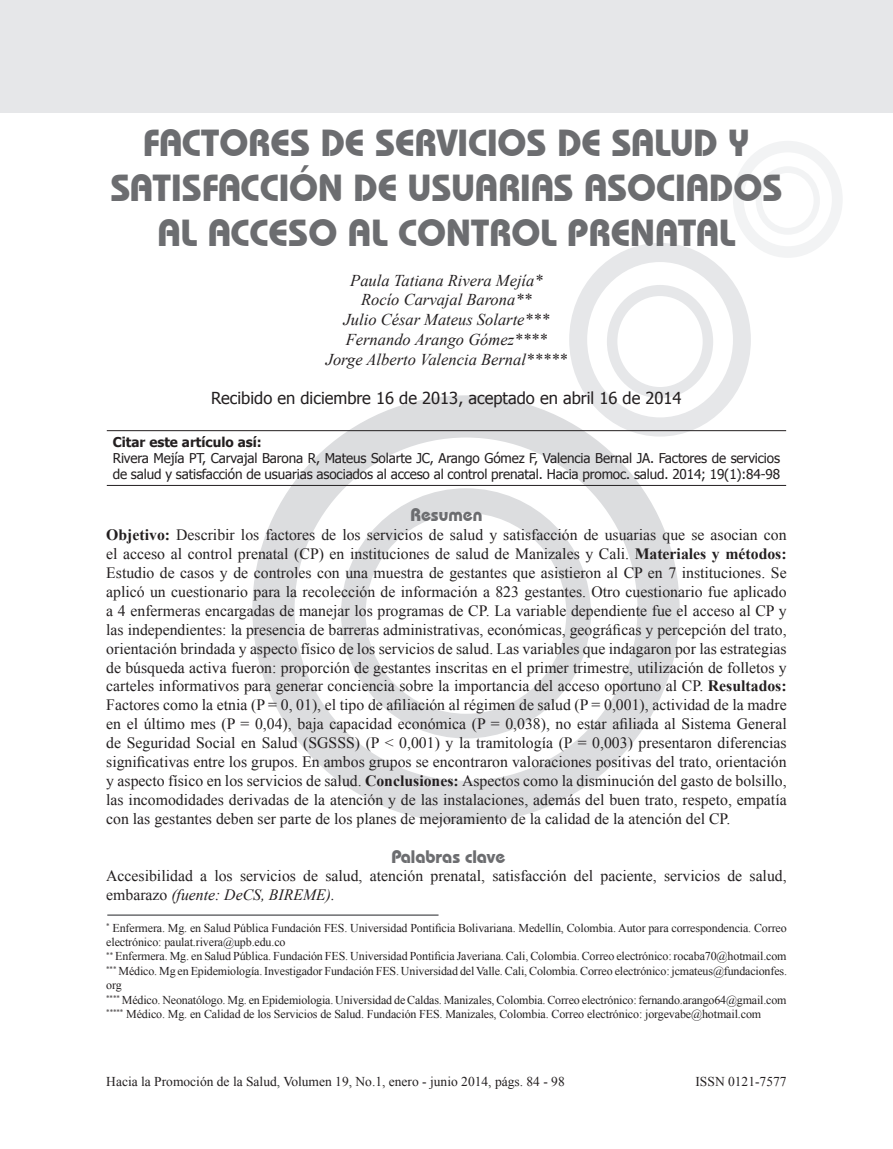
<style>
.page{position:relative;width:893px;height:1149px;background:#fff}
.page>*{position:absolute;margin:0;border:0;box-sizing:border-box;transform-origin:0 0}
.t1{font:700 37.5px/45px "Bauhaus IT Cby BT";color:#6c6d70;text-align:center}
.t2{font:700 18px "Bauhaus IT Cby BT";color:#6c6d70}
.t3{font:italic 16.5px/19.8px "Times New Roman";color:#231f20;text-align:center}
.t4{font:16.5px "Tahoma";color:#231f20}
.t5{font:15.75px/18.9px "Times New Roman";color:#231f20;text-align:justify}
.t6{font:13.5px/16.2px "Tahoma";letter-spacing:-.01em;color:#231f20}
.t7{font:13.5px "Times New Roman";color:#231f20}
.t8{font:700 13.5px "Tahoma";color:#231f20}
.t9{font:12px/14.4px "Times New Roman";letter-spacing:-.01em;color:#231f20}
.s1{font-weight:700}
.s2{font-style:italic}
</style>
<div class="page">
<div style="left:569px;top:243px;width:182px;height:193px;background:#e6e7e9;border-radius:50%"></div>
<div style="left:587px;top:262px;width:146px;height:155px;background:#fff;border-radius:50%"></div>
<div style="left:607px;top:285px;width:106px;height:113px;background:#e6e7e9;border-radius:50%"></div>
<div style="left:617px;top:296px;width:86px;height:91px;background:#fff;border-radius:50%"></div>
<div style="left:252px;top:395px;width:428px;height:427px;background:#dcdddf;border-radius:50%"></div>
<div style="left:295px;top:437px;width:342px;height:343px;background:#fff;border-radius:50%"></div>
<div style="left:341px;top:488px;width:250px;height:250px;background:#dcdddf;border-radius:50%"></div>
<div style="left:366px;top:513px;width:200px;height:200px;background:#fff;border-radius:50%"></div>
<div style="left:733px;top:141px;width:110px;height:117px;background:#f2f3f4;border-radius:50%"></div>
<div style="left:744px;top:152px;width:88px;height:94px;background:#fff;border-radius:50%"></div>
<div style="left:756px;top:166px;width:64px;height:69px;background:#f2f3f4;border-radius:50%"></div>
<div style="left:762px;top:173px;width:52px;height:55px;background:#fff;border-radius:50%"></div>
<div style="left:0;top:0;width:893px;height:113px;background:#e6e7e9"></div>
<hr style="left:107px;top:430px;width:679px;height:1px;background:#231f20">
<hr style="left:107px;top:485px;width:679px;height:1px;background:#231f20">
<hr style="left:107px;top:914px;width:332px;height:1px;background:#6c6d70">
<h1 class="t1" style="left:110px;top:120px;width:674px">FACTORES DE SERVICIOS DE SALUD Y<br>SATISFACCIÓN DE USUARIAS ASOCIADOS<br>AL ACCESO AL CONTROL PRENATAL</h1>
<p class="t3" style="left:326px;top:270px;width:243px">Paula Tatiana Rivera Mejía*<br>Rocío Carvajal Barona**<br>Julio César Mateus Solarte***<br>Fernando Arango Gómez****<br>Jorge Alberto Valencia Bernal*****</p>
<p class="t4" style="left:211px;top:387px;width:472px">Recibido en diciembre 16 de 2013, aceptado en abril 16 de 2014</p>
<p class="t8" style="left:113px;top:432px;width:150px">Citar este artículo así:</p>
<p class="t6" style="left:113px;top:449px;width:669px">Rivera Mejía PT, Carvajal Barona R, Mateus Solarte JC, Arango Gómez F, Valencia Bernal JA. Factores de servicios de salud y satisfacción de usuarias asociados al acceso al control prenatal. Hacia promoc. salud. 2014; 19(1):84-98</p>
<p class="t2" style="left:410px;top:504px;width:73px">Resumen</p>
<p class="t5" style="left:106px;top:525px;width:682px"><span class="s1">Objetivo:</span> Describir los factores de los servicios de salud y satisfacción de usuarias que se asocian con el acceso al control prenatal (CP) en instituciones de salud de Manizales y Cali. <span class="s1">Materiales y métodos:<br></span>Estudio de casos y de controles con una muestra de gestantes que asistieron al CP en 7 instituciones. Se aplicó un cuestionario para la recolección de información a 823 gestantes. Otro cuestionario fue aplicado a 4 enfermeras encargadas de manejar los programas de CP. La variable dependiente fue el acceso al CP y las independientes: la presencia de barreras administrativas, económicas, geográficas y percepción del trato, orientación brindada y aspecto físico de los servicios de salud. Las variables que indagaron por las estrategias de búsqueda activa fueron: proporción de gestantes inscritas en el primer trimestre, utilización de folletos y carteles informativos para generar conciencia sobre la importancia del acceso oportuno al CP. <span class="s1">Resultados:<br></span>Factores como la etnia (P = 0, 01), el tipo de afiliación al régimen de salud (P = 0,001), actividad de la madre en el último mes (P = 0,04), baja capacidad económica (P = 0,038), no estar afiliada al Sistema General de Seguridad Social en Salud (SGSSS) (P &lt; 0,001) y la tramitología (P = 0,003) presentaron diferencias significativas entre los grupos. En ambos grupos se encontraron valoraciones positivas del trato, orientación y aspecto físico en los servicios de salud. <span class="s1">Conclusiones:</span> Aspectos como la disminución del gasto de bolsillo, las incomodidades derivadas de la atención y de las instalaciones, además del buen trato, respeto, empatía con las gestantes deben ser parte de los planes de mejoramiento de la calidad de la atención del CP.</p>
<p class="t2" style="left:392px;top:845px;width:116px">Palabras clave</p>
<p class="t5" style="left:106px;top:866px;width:682px">Accesibilidad a los servicios de salud, atención prenatal, satisfacción del paciente, servicios de salud, embarazo <span class="s2">(fuente: DeCS, BIREME).</span></p>
<p class="t9" style="left:106px;top:919px;width:682px"><sup>*</sup> Enfermera. Mg. en Salud Pública Fundación FES. Universidad Pontificia Bolivariana. Medellín, Colombia. Autor para correspondencia. Correo electrónico: paulat.rivera@upb.edu.co<br><sup>**</sup> Enfermera. Mg. en Salud Pública. Fundación FES. Universidad Pontificia Javeriana. Cali, Colombia. Correo electrónico: rocaba70@hotmail.com <sup>***</sup> Médico. Mg en Epidemiología. Investigador Fundación FES. Universidad del Valle. Cali, Colombia. Correo electrónico: jcmateus@fundacionfes. org<br><sup>****</sup> Médico. Neonatólogo. Mg. en Epidemiologia. Universidad de Caldas. Manizales, Colombia. Correo electrónico: fernando.arango64@gmail.com <sup>*****</sup> Médico. Mg. en Calidad de los Servicios de Salud. Fundación FES. Manizales, Colombia. Correo electrónico: jorgevabe@hotmail.com</p>
<p class="t7" style="left:106px;top:1071px;width:460px">Hacia la Promoción de la Salud, Volumen 19, No.1, enero - junio 2014, págs. 84 - 98</p>
<p class="t7" style="left:695px;top:1071px;width:93px">ISSN 0121-7577</p>
</div>
